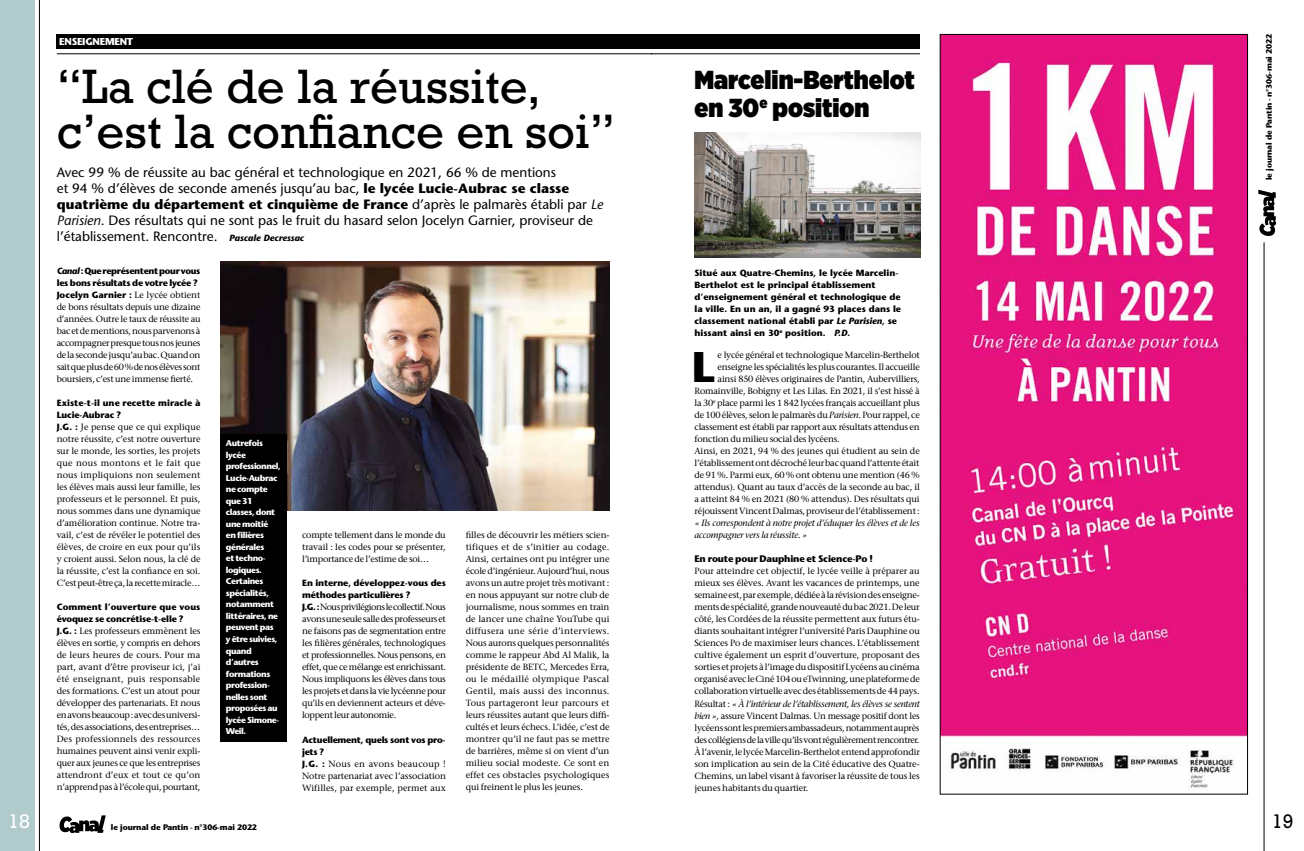
<style>
.page{position:relative;width:1304px;height:851px;background:#fff}
.page>*{position:absolute;margin:0;border:0;box-sizing:border-box;transform-origin:0 0}
.t1{font:49px/45px "Rockwell";color:#000}
.t2{font:700 42.8px "Stone Sans";color:#000}
.t3{font:900 26px/28px "Gotham Narrow";color:#000}
.t4{font:20px "Rockwell";color:#fff}
.t5{font:20px "Rockwell";color:#000}
.t6{font:13.5px/16.2px "Stone Sans";color:#000}
.t7{font:700 10px "Stone Sans";letter-spacing:-.025em;color:#fff}
.t8{font:700 9.5px "Stone Sans";letter-spacing:-.015em;color:#000}
.t9{font:9px/12px "Stone Serif";letter-spacing:-.02em;color:#000;text-align:justify}
.t10{font:700 9px/12px "Stone Sans";color:#000}
.t11{font:700 9px/12px "Stone Sans";letter-spacing:-.025em;color:#000}
.t12{font:italic 9px/12px "Stone Serif";letter-spacing:-.015em;color:#000}
.t13{font:700 8.5px/11.5px "Stone Sans";letter-spacing:-.045em;color:#fff}
.t14{font:700 8px "Stone Sans";letter-spacing:-.015em;color:#000}
.s1{font-weight:700}
.s2{font-style:italic}
.s3{font-weight:700;font-style:italic;font-size:9px}
.s4{font-family:"Stone Serif";font-weight:400}
.s5{font-family:"Stone Sans";font-weight:700}
</style>
<div class="page">
<hr style="left:39px;top:0;width:1px;height:850px;background:#000">
<div style="left:0;top:0;width:34px;height:850px;background:#b1cbcc"></div>
<svg style="left:60px;top:815px;width:46px;height:18px"></svg>
<div style="left:56px;top:34px;width:596px;height:14px;background:#000"></div>
<hr style="left:57px;top:54px;width:595px;height:1px;background:#000">
<img style="left:220px;top:261px;width:389px;height:249px">
<div style="left:220px;top:434px;width:67px;height:307px;background:#000"></div>
<hr style="left:1264px;top:242px;width:1px;height:608px;background:#000">
<svg style="left:1258px;top:190px;width:18px;height:46px"></svg>
<img style="left:942px;top:36px;width:304px;height:754px">
<div style="left:652px;top:34px;width:268px;height:14px;background:#000"></div>
<hr style="left:652px;top:54px;width:268px;height:1px;background:#000">
<img style="left:694px;top:132px;width:226px;height:125px">
<p class="t7" style="left:59px;top:35px;width:76px">ENSEIGNEMENT</p>
<h1 class="t1" style="left:57px;top:63px;width:560px">“La clé de la réussite, c’est la confiance en soi”</h1>
<p class="t6" style="left:57px;top:164px;width:548px">Avec 99 % de réussite au bac général et technologique en 2021, 66 % de mentions<br>et 94 % d’élèves de seconde amenés jusqu’au bac, <span class="s1">le lycée Lucie-Aubrac se classe quatrième du département et cinquième de France</span> d’après le palmarès établi par <span class="s2">Le Parisien</span>. Des résultats qui ne sont pas le fruit du hasard selon Jocelyn Garnier, proviseur de l’établissement. Rencontre. <span class="s3">Pascale Decressac</span></p>
<p class="t11" style="left:57px;top:265px;width:145px"><span class="s2">Canal</span>: Que représentent pour vous les bons résultats de votre lycée ?<br>Jocelyn Garnier : <span class="s4">Le lycée obtient</span></p>
<p class="t9" style="left:57px;top:301px;width:145px">de bons résultats depuis une dizaine d’années. Outre le taux de réussite au bac et de mentions, nous parvenons à accompagner presque tous nos jeunes de la seconde jusqu’au bac. Quand on sait que plus de 60 % de nos élèves sont boursiers, c’est une immense fierté.</p>
<p class="t10" style="left:57px;top:397px;width:145px">Existe-t-il une recette miracle à<br>Lucie-Aubrac ?</p>
<p class="t9" style="left:57px;top:421px;width:145px"><span class="s5">J.G. :</span> Je pense que ce qui explique notre réussite, c’est notre ouverture sur le monde, les sorties, les projets que nous montons et le fait que nous impliquions non seulement les élèves mais aussi leur famille, les professeurs et le personnel. Et puis, nous sommes dans une dynamique d’amélioration continue. Notre tra&shy;vail, c’est de révéler le potentiel des élèves, de croire en eux pour qu’ils y croient aussi. Selon nous, la clé de la réussite, c’est la confiance en soi.<br>C’est peut-être ça, la recette miracle…</p>
<p class="t10" style="left:57px;top:601px;width:145px">Comment l’ouverture que vous évoquez se concrétise-t-elle ?</p>
<p class="t9" style="left:57px;top:625px;width:145px"><span class="s5">J.G. :</span> Les professeurs emmènent les élèves en sortie, y compris en dehors de leurs heures de cours. Pour ma part, avant d’être proviseur ici, j’ai été enseignant, puis responsable des formations. C’est un atout pour développer des partenariats. Et nous en avons beaucoup: avec des universi&shy;tés, des associations, des entreprises… Des professionnels des ressources humaines peuvent ainsi venir expli&shy;quer aux jeunes ce que les entreprises attendront d’eux et tout ce qu’on n’apprend pas à l’école qui, pourtant,</p>
<p class="t13" style="left:226px;top:437px;width:56px">Autrefois lycée professionnel,<br>Lucie-Aubrac ne compte que 31 classes, dont une moitié<br>en filières générales<br>et techno&shy;logiques.<br>Certaines spécialités, notamment littéraires, ne peuvent pas<br>y être suivies, quand d’autres formations profession&shy;nelles sont proposées au lycée Simone-<br>Weil.</p>
<h3 class="t4" style="left:8px;top:809px;width:23px">18</h3>
<p class="t14" style="left:111px;top:822px;width:148px">le journal de Pantin - n°306-mai 2022</p>
<p class="t9" style="left:302px;top:529px;width:145px">compte tellement dans le monde du travail : les codes pour se présenter, l’importance de l’estime de soi…</p>
<p class="t10" style="left:302px;top:577px;width:145px">En interne, développez-vous des méthodes particulières ?</p>
<p class="t9" style="left:302px;top:601px;width:145px"><span class="s5">J.G.:</span>Nous privilégions le collectif. Nous avons une seule salle des professeurs et ne faisons pas de segmentation entre les filières générales, technologiques et professionnelles. Nous pensons, en effet, que ce mélange est enrichissant.<br>Nous impliquons les élèves dans tous les projets et dans la vie lycéenne pour qu’ils en deviennent acteurs et déve&shy;loppent leur autonomie.</p>
<p class="t11" style="left:302px;top:733px;width:145px">Actuellement, quels sont vos pro&shy;jets ?</p>
<p class="t9" style="left:302px;top:757px;width:145px"><span class="s5">J.G. :</span> Nous en avons beaucoup !<br>Notre partenariat avec l’association Wifilles, par exemple, permet aux</p>
<p class="t9" style="left:466px;top:529px;width:145px">filles de découvrir les métiers scien&shy;tifiques et de s’initier au codage.<br>Ainsi, certaines ont pu intégrer une école d’ingénieur. Aujourd’hui, nous avons un autre projet très motivant : en nous appuyant sur notre club de journalisme, nous sommes en train de lancer une chaîne YouTube qui diffusera une série d’interviews.<br>Nous aurons quelques personnalités comme le rappeur Abd Al Malik, la présidente de BETC, Mercedes Erra, ou le médaillé olympique Pascal Gentil, mais aussi des inconnus.<br>Tous partageront leur parcours et leurs réussites autant que leurs diffi&shy;cultés et leurs échecs. L’idée, c’est de montrer qu’il ne faut pas se mettre de barrières, même si on vient d’un milieu social modeste. Ce sont en effet ces obstacles psychologiques qui freinent le plus les jeunes.</p>
<h3 class="t3" style="left:694px;top:65px;width:222px">Marcelin-Berthelot en 30<sup>e</sup> position</h3>
<p class="t10" style="left:695px;top:267px;width:208px">Situé aux Quatre-Chemins, le lycée Marcelin-Berthelot est le principal établissement d’enseignement général et technologique de la ville. En un an, il a gagné 93 places dans le classement national établi par <span class="s2">Le Parisien,</span> se hissant ainsi en 30<sup>e</sup> position. <span class="s2">P.D.</span></p>
<h2 class="t2" style="left:692px;top:342px;width:25px">L</h2>
<p class="t9" style="left:718px;top:349px;width:204px">e lycée général et technologique Marcelin-Berthelot</p>
<p class="t9" style="left:718px;top:361px;width:204px">enseigne les spécialités les plus courantes. Il accueille</p>
<p class="t9" style="left:718px;top:373px;width:204px">ainsi 850 élèves originaires de Pantin, Aubervilliers,</p>
<p class="t9" style="left:694px;top:385px;width:227px">Romainville, Bobigny et Les Lilas. En 2021, il s’est hissé à</p>
<p class="t9" style="left:694px;top:397px;width:227px">la 30<sup>e</sup> place parmi les 1 842 lycées français accueillant plus</p>
<p class="t9" style="left:694px;top:409px;width:227px">de 100 élèves, selon le palmarès du <span class="s2">Parisien</span>. Pour rappel, ce</p>
<p class="t9" style="left:694px;top:421px;width:227px">classement est établi par rapport aux résultats attendus en</p>
<p class="t9" style="left:694px;top:433px;width:147px">fonction du milieu social des lycéens.</p>
<p class="t9" style="left:694px;top:445px;width:227px">Ainsi, en 2021, 94 % des jeunes qui étudient au sein de</p>
<p class="t9" style="left:694px;top:457px;width:226px">l’établissement ont décroché leur bac quand l’attente était</p>
<p class="t9" style="left:694px;top:469px;width:227px">de 91 %. Parmi eux, 60 % ont obtenu une mention (46 %</p>
<p class="t9" style="left:694px;top:481px;width:227px">attendus). Quant au taux d’accès de la seconde au bac, il</p>
<p class="t9" style="left:694px;top:493px;width:227px">a atteint 84 % en 2021 (80 % attendus). Des résultats qui</p>
<p class="t9" style="left:694px;top:505px;width:227px">réjouissent Vincent Dalmas, proviseur de l’établissement:</p>
<p class="t12" style="left:694px;top:517px;width:227px">« Ils correspondent à notre projet d’éduquer les élèves et de les accompagner vers la réussite. »</p>
<p class="t8" style="left:694px;top:553px;width:180px">En route pour Dauphine et Science-Po !</p>
<p class="t9" style="left:694px;top:565px;width:227px">Pour atteindre cet objectif, le lycée veille à préparer au mieux ses élèves. Avant les vacances de printemps, une semaine est, par exemple, dédiée à la révision des enseigne&shy;ments de spécialité, grande nouveauté du bac 2021. De leur côté, les Cordées de la réussite permettent aux futurs étu&shy;diants souhaitant intégrer l’université Paris Dauphine ou Sciences Po de maximiser leurs chances. L’établissement cultive également un esprit d’ouverture, proposant des sorties et projets à l’image du dispositif Lycéens au cinéma organisé avec le Ciné 104 ou eTwinning, une plateforme de collaboration virtuelle avec des établissements de 44 pays.<br>Résultat : <span class="s2">« À l’intérieur de l’établissement, les élèves se sentent bien »,</span> assure Vincent Dalmas. Un message positif dont les lycéens sont les premiers ambassadeurs, notamment auprès des collégiens de la ville qu’ils vont régulièrement rencontrer.<br>À l’avenir, le lycée Marcelin-Berthelot entend approfondir son implication au sein de la Cité éducative des Quatre-Chemins, un label visant à favoriser la réussite de tous les jeunes habitants du quartier.</p>
<p class="t14" style="left:1264px;top:180px;width:148px;rotate:-90deg">le journal de Pantin - n°306-mai 2022</p>
<h3 class="t5" style="left:1272px;top:809px;width:23px">19</h3>
</div>
